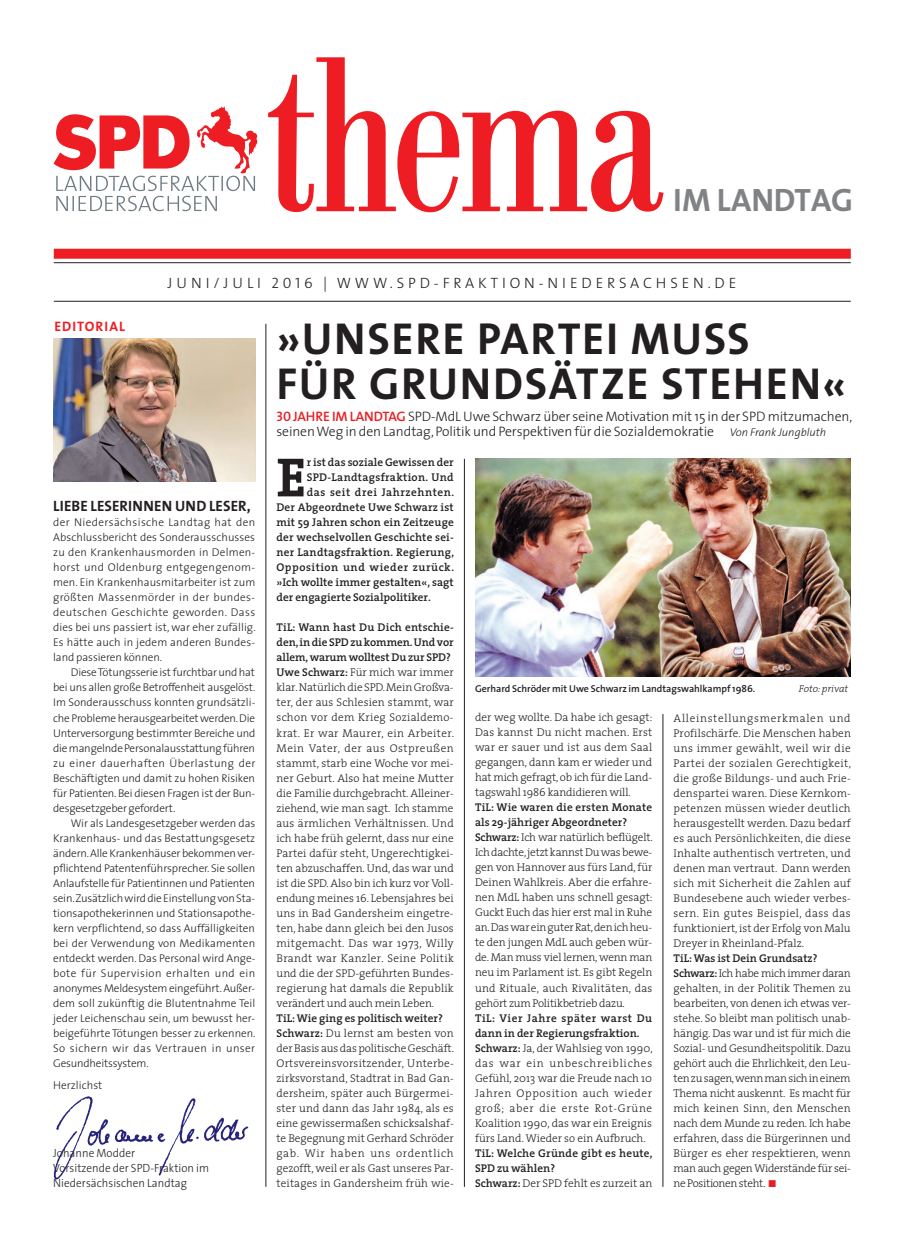
<style>
.page{position:relative;width:904px;height:1241px;background:#fff}
.page>*{position:absolute;margin:0;border:0;box-sizing:border-box;transform-origin:0 0}
.t1{font:condensed 217.5px "Bodoni BE";letter-spacing:-.02em;color:#ee1d23}
.t2{font:700 55.75px "The Serif";color:#231f20}
.t3{font:45px/45px "The Sans Bold Caps";letter-spacing:.035em;color:#231f20}
.t4{font:700 32.5px "The Sans";letter-spacing:.005em;color:#808285}
.t5{font:15px "The Sans Light Caps";letter-spacing:.255em;color:#231f20}
.t6{font:700 15px "The Sans";letter-spacing:.005em;color:#231f20}
.t7{font:300 13.75px/15px "The Sans";letter-spacing:-.01em;color:#231f20}
.t8{font:700 13.75px "The Sans";letter-spacing:.08em;color:#ee1d23}
.t9{font:300 11.88px/15px "The Sans";letter-spacing:.005em;color:#231f20;scale:.95 1}
.t10{font:300 11.25px/15px "The Serif";color:#231f20}
.t11{font:300 11.25px/15px "The Sans";letter-spacing:-.005em;color:#231f20;text-align:justify}
.t12{font:600 11.25px/15px "The Serif";letter-spacing:.015em;color:#231f20}
.t13{font:600 11.25px "The Serif";letter-spacing:.05em;color:#231f20}
.t14{font:600 10px "The Sans";color:#231f20}
.t15{font:italic 300 10px "The Serif";color:#231f20}
.s1{font-family:"The Sans Semi Bold Caps";font-weight:400;color:#eb1d23}
.s2{font-style:italic;font-size:11.25px}
.s3{font-weight:600}
.s4{font-weight:300}
.s5{font-family:"European Pi Three";font-weight:400;font-size:10px;color:#eb1d23}
</style>
<div class="page">
<hr style="left:54px;top:262px;width:796px;height:1px;background:#231f20">
<hr style="left:54px;top:301px;width:796px;height:1px;background:#231f20">
<div style="left:54px;top:249px;width:796px;height:10px;background:#ee1d23"></div>
<hr style="left:464px;top:459px;width:1px;height:727px;background:#231f20">
<hr style="left:662px;top:714px;width:1px;height:472px;background:#231f20">
<hr style="left:266px;top:324px;width:1px;height:862px;background:#231f20">
<img style="left:53px;top:339px;width:202px;height:142px">
<img style="left:53px;top:1096px;width:196px;height:84px">
<svg style="left:54px;top:106px;width:203px;height:105px"></svg>
<img style="left:475px;top:459px;width:375px;height:217px">
<h1 class="t1" style="left:267px;top:16px;width:398px">thema</h1>
<h3 class="t4" style="left:673px;top:187px;width:181px">IM LANDTAG</h3>
<p class="t8" style="left:54px;top:321px;width:72px">EDITORIAL</p>
<h3 class="t5" style="left:167px;top:273px;width:570px">JUNI/JULI 2016 | WWW.SPD-FRAKTION-NIEDERSACHSEN.DE</h3>
<h3 class="t3" style="left:276px;top:316px;width:571px">»UNSERE PARTEI MUSS<br>FÜR GRUNDSÄTZE STEHEN«</h3>
<p class="t7" style="left:276px;top:410px;width:577px"><span class="s1">30 JAHRE IM LANDTAG</span> SPD-MdL Uwe Schwarz über seine Motivation mit 15 in der SPD mitzumachen, seinen Weg in den Landtag, Politik und Perspektiven für die Sozialdemokratie <span class="s2">Von Frank Jungbluth</span></p>
<h3 class="t6" style="left:53px;top:500px;width:199px">LIEBE LESERINNEN UND LESER,</h3>
<p class="t11" style="left:53px;top:516px;width:204px">der Niedersächsische Landtag hat den Abschlussbericht des Sonderausschusses zu den Krankenhausmorden in Delmen&shy;horst und Oldenburg entgegengenom&shy;men. Ein Krankenhausmitarbeiter ist zum größten Massenmörder in der bundes&shy;deutschen Geschichte geworden. Dass dies bei uns passiert ist, war eher zufällig.<br>Es hätte auch in jedem anderen Bundes&shy;land passieren können.</p>
<p class="t11" style="left:53px;top:666px;width:204px;text-indent:18px">Diese Tötungsserie ist furchtbar und hat bei uns allen große Betroffenheit ausgelöst.<br>Im Sonderausschuss konnten grundsätzli&shy;che Probleme herausgearbeitet werden. Die Unterversorgung bestimmter Bereiche und die mangelnde Personalausstattung führen zu einer dauerhaften Überlastung der Beschäftigten und damit zu hohen Risiken für Patienten. Bei diesen Fragen ist der Bun&shy;desgesetzgeber gefordert.</p>
<p class="t11" style="left:53px;top:816px;width:204px;text-indent:18px">Wir als Landesgesetzgeber werden das Krankenhaus- und das Bestattungsgesetz ändern. Alle Krankenhäuser bekommen ver&shy;pflichtend Patentenführsprecher. Sie sollen Anlaufstelle für Patientinnen und Patienten sein. Zusätzlich wird die Einstellung von Sta&shy;tionsapothekerinnen und Stationsapothe&shy;kern verpflichtend, so dass Auffälligkeiten bei der Verwendung von Medikamenten entdeckt werden. Das Personal wird Ange&shy;bote für Supervision erhalten und ein anonymes Meldesystem eingeführt. Außer&shy;dem soll zukünftig die Blutentnahme Teil jeder Leichenschau sein, um bewusst her&shy;beigeführte Tötungen besser zu erkennen.<br>So sichern wir das Vertrauen in unser Gesundheitssystem.</p>
<p class="t11" style="left:53px;top:1078px;width:51px">Herzlichst</p>
<p class="t9" style="left:53px;top:1146px;width:166px">Johanne Modder<br>Vorsitzende der SPD-Fraktion im<br>Niedersächsischen Landtag</p>
<h2 class="t2" style="left:276px;top:455px;width:31px">E</h2>
<p class="t12" style="left:307px;top:456px;width:148px">r ist das soziale Gewissen der</p>
<p class="t12" style="left:307px;top:471px;width:149px">SPD-Landtagsfraktion. Und</p>
<p class="t13" style="left:307px;top:488px;width:149px">das seit drei Jahrzehnten.</p>
<p class="t12" style="left:276px;top:501px;width:179px">Der Abgeordnete Uwe Schwarz ist</p>
<p class="t12" style="left:276px;top:516px;width:179px">mit 59 Jahren schon ein Zeitzeuge</p>
<p class="t12" style="left:276px;top:531px;width:179px">der wechselvollen Geschichte sei-</p>
<p class="t12" style="left:276px;top:546px;width:179px">ner Landtagsfraktion. Regierung,</p>
<p class="t13" style="left:276px;top:563px;width:179px">Opposition und wieder zurück.</p>
<p class="t12" style="left:276px;top:576px;width:179px">»Ich wollte immer gestalten«, sagt</p>
<p class="t12" style="left:276px;top:591px;width:156px">der engagierte Sozialpolitiker.</p>
<p class="t10" style="left:276px;top:621px;width:179px"><span class="s3">TiL: Wann hast Du Dich entschie&shy;den, in die SPD zu kommen. Und vor allem, warum wolltest Du zur SPD?<br>Uwe Schwarz:</span> Für mich war immer klar. Natürlich die SPD. Mein Großva&shy;ter, der aus Schlesien stammt, war schon vor dem Krieg Sozialdemo&shy;krat. Er war Maurer, ein Arbeiter.<br>Mein Vater, der aus Ostpreußen stammt, starb eine Woche vor mei&shy;ner Geburt. Also hat meine Mutter die Familie durchgebracht. Alleiner&shy;ziehend, wie man sagt. Ich stamme aus ärmlichen Verhältnissen. Und ich habe früh gelernt, dass nur eine Partei dafür steht, Ungerechtigkei&shy;ten abzuschaffen. Und, das war und ist die SPD. Also bin ich kurz vor Voll&shy;endung meines 16. Lebensjahres bei uns in Bad Gandersheim eingetre&shy;ten, habe dann gleich bei den Jusos mitgemacht. Das war 1973, Willy Brandt war Kanzler. Seine Politik und die der SPD-geführten Bundes&shy;regierung hat damals die Republik verändert und auch mein Leben.</p>
<p class="t10" style="left:276px;top:1011px;width:179px"><span class="s3">TiL: Wie ging es politisch weiter?<br>Schwarz:</span> Du lernst am besten von der Basis aus das politische Geschäft.<br>Ortsvereinsvorsitzender, Unterbe&shy;zirksvorstand, Stadtrat in Bad Gan&shy;dersheim, später auch Bürgermei&shy;ster und dann das Jahr 1984, als es eine gewissermaßen schicksalshaf&shy;te Begegnung mit Gerhard Schröder gab. Wir haben uns ordentlich gezofft, weil er als Gast unseres Par&shy;teitages in Gandersheim früh wie-</p>
<p class="t14" style="left:475px;top:684px;width:282px">Gerhard Schröder mit Uwe Schwarz im Landtagswahlkampf 1986.</p>
<p class="t15" style="left:799px;top:684px;width:51px">Foto: privat</p>
<p class="t10" style="left:475px;top:711px;width:179px;text-align:justify">der weg wollte. Da habe ich gesagt:<br>Das kannst Du nicht machen. Erst war er sauer und ist aus dem Saal gegangen, dann kam er wieder und hat mich gefragt, ob ich für die Land&shy;tagswahl 1986 kandidieren will.</p>
<p class="t10" style="left:475px;top:801px;width:179px"><span class="s3">TiL: Wie waren die ersten Monate als 29-jähriger Abgeordneter?<br>Schwarz:</span> Ich war natürlich beflügelt.<br>Ich dachte, jetzt kannst Du was bewe&shy;gen von Hannover aus fürs Land, für Deinen Wahlkreis. Aber die erfahre&shy;nen MdL haben uns schnell gesagt:<br>Guckt Euch das hier erst mal in Ruhe an. Das war ein guter Rat, den ich heu&shy;te den jungen MdL auch geben wür&shy;de. Man muss viel lernen, wenn man neu im Parlament ist. Es gibt Regeln und Rituale, auch Rivalitäten, das gehört zum Politikbetrieb dazu.</p>
<p class="t10" style="left:475px;top:1011px;width:179px"><span class="s3">TiL: Vier Jahre später warst Du dann in der Regierungsfraktion.<br>Schwarz:</span> Ja, der Wahlsieg von 1990, das war ein unbeschreibliches<br>Gefühl, 2013 war die Freude nach 10<br>Jahren Opposition auch wieder groß; aber die erste Rot-Grüne<br>Koalition 1990, das war ein Ereignis fürs Land. Wieder so ein Aufbruch.</p>
<p class="t12" style="left:475px;top:1145px;width:179px">TiL: Welche Gründe gibt es heute,<br>SPD zu wählen?<br>Schwarz: <span class="s4">Der SPD fehlt es zurzeit an</span></p>
<p class="t10" style="left:673px;top:711px;width:179px;text-align:justify">Alleinstellungsmerkmalen und Profilschärfe. Die Menschen haben uns immer gewählt, weil wir die Partei der sozialen Gerechtigkeit, die große Bildungs- und auch Frie&shy;denspartei waren. Diese Kernkom&shy;petenzen müssen wieder deutlich herausgestellt werden. Dazu bedarf es auch Persönlichkeiten, die diese Inhalte authentisch vertreten, und denen man vertraut. Dann werden sich mit Sicherheit die Zahlen auf Bundesebene auch wieder verbes&shy;sern. Ein gutes Beispiel, dass das funktioniert, ist der Erfolg von Malu Dreyer in Rheinland-Pfalz.</p>
<p class="t10" style="left:673px;top:951px;width:179px"><span class="s3">TiL: Was ist Dein Grundsatz?<br>Schwarz:</span> Ich habe mich immer daran gehalten, in der Politik Themen zu bearbeiten, von denen ich etwas ver&shy;stehe. So bleibt man politisch unab&shy;hängig. Das war und ist für mich die Sozial- und Gesundheitspolitik. Dazu gehört auch die Ehrlichkeit, den Leu&shy;ten zu sagen, wenn man sich in einem Thema nicht auskennt. Es macht für mich keinen Sinn, den Menschen nach dem Munde zu reden. Ich habe erfahren, dass die Bürgerinnen und Bürger es eher respektieren, wenn man auch gegen Widerstände für sei&shy;ne Positionen steht. <span class="s5">-</span></p>
</div>
